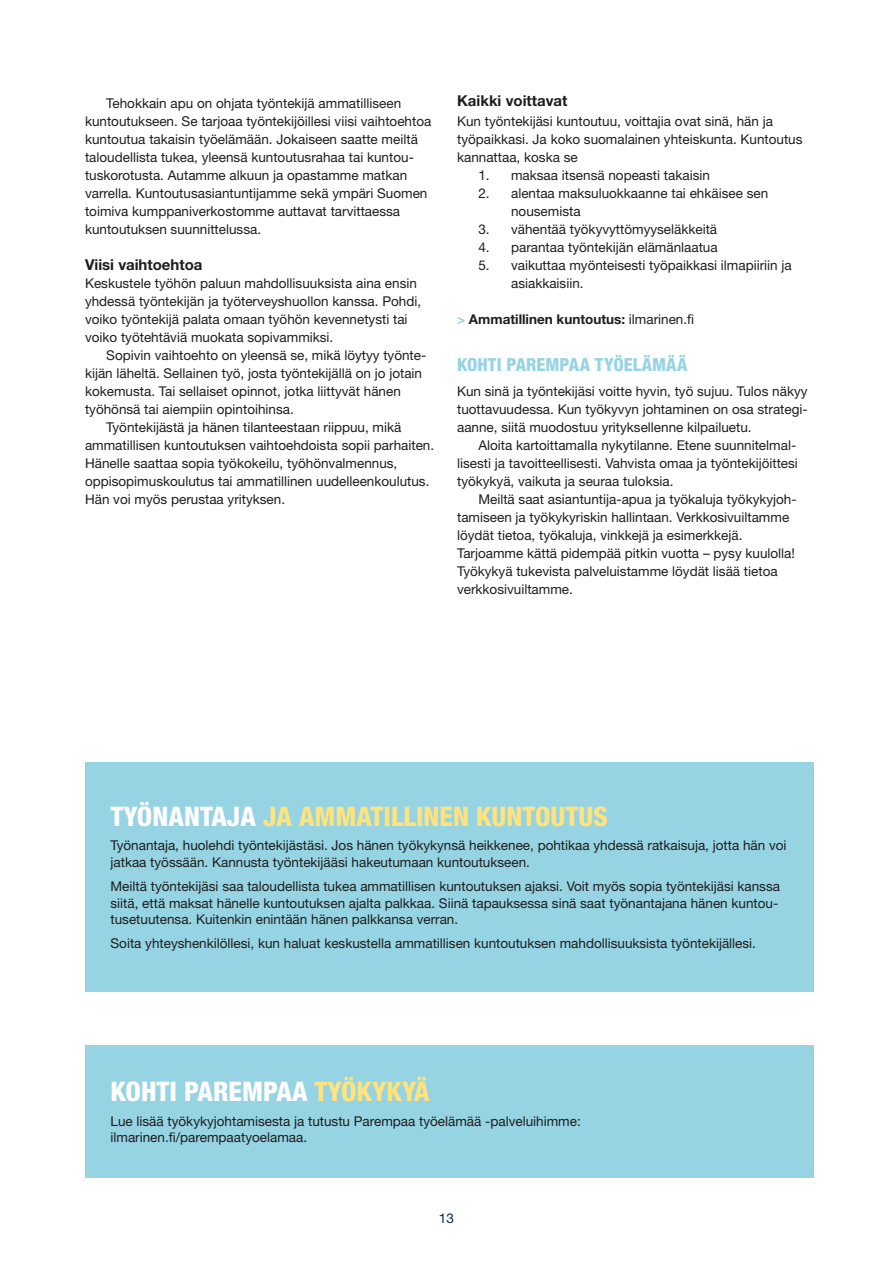
<style>
.page{position:relative;width:893px;height:1263px;background:#fff}
.page>*{position:absolute;margin:0;border:0;box-sizing:border-box;transform-origin:0 0}
.t1{font:800 condensed 27px "Helvetica Neue LT Std";color:#ffe37e}
.t2{font:800 condensed 27px "Helvetica Neue LT Std";color:#fff}
.t3{font:800 condensed 18px "Helvetica Neue LT Std";letter-spacing:.005em;color:#96d3e3}
.t4{font:700 15px "Helvetica Neue LT Std";color:#1d1d1b}
.t5{font:13.5px/18px "Helvetica Neue LT Std";color:#1d1d1b}
.t6{font:700 13.5px "Helvetica Neue LT Std";color:#1d1d1b}
.t7{font:13.5px "Helvetica Neue LT Std";color:#00294e}
.s1{color:#96d3e3}
.s2{font-weight:400}
.s3{color:#fff}
.s4{color:#ffe37e}
</style>
<div class="page">
<div style="left:85px;top:763px;width:729px;height:229px;background:#96d3e3"></div>
<div style="left:85px;top:1045px;width:729px;height:133px;background:#96d3e3"></div>
<p class="t5" style="left:85px;top:94px;width:348px;text-indent:21px">Tehokkain apu on ohjata työntekijä ammatilliseen kuntoutukseen. Se tarjoaa työntekijöillesi viisi vaihtoehtoa kuntoutua takaisin työelämään. Jokaiseen saatte meiltä taloudellista tukea, yleensä kuntoutusrahaa tai kuntou&shy;tuskorotusta. Autamme alkuun ja opastamme matkan varrella. Kuntoutusasiantuntijamme sekä ympäri Suomen toimiva kumppaniverkostomme auttavat tarvittaessa kuntoutuksen suunnittelussa.</p>
<p class="t4" style="left:85px;top:255px;width:119px">Viisi vaihtoehtoa</p>
<p class="t5" style="left:85px;top:274px;width:338px">Keskustele työhön paluun mahdollisuuksista aina ensin yhdessä työntekijän ja työterveyshuollon kanssa. Pohdi, voiko työntekijä palata omaan työhön kevennetysti tai voiko työtehtäviä muokata sopivammiksi.</p>
<p class="t5" style="left:106px;top:346px;width:322px">Sopivin vaihtoehto on yleensä se, mikä löytyy työnte-</p>
<p class="t5" style="left:85px;top:364px;width:339px">kijän läheltä. Sellainen työ, josta työntekijällä on jo jotain</p>
<p class="t5" style="left:85px;top:382px;width:317px">kokemusta. Tai sellaiset opinnot, jotka liittyvät hänen</p>
<p class="t5" style="left:85px;top:400px;width:210px">työhönsä tai aiempiin opintoihinsa.</p>
<p class="t5" style="left:106px;top:418px;width:297px">Työntekijästä ja hänen tilanteestaan riippuu, mikä</p>
<p class="t5" style="left:85px;top:436px;width:351px">ammatillisen kuntoutuksen vaihtoehdoista sopii parhaiten.</p>
<p class="t5" style="left:85px;top:454px;width:314px">Hänelle saattaa sopia työkokeilu, työhönvalmennus,</p>
<p class="t5" style="left:85px;top:472px;width:346px">oppisopimuskoulutus tai ammatillinen uudelleenkoulutus.</p>
<p class="t5" style="left:85px;top:490px;width:202px">Hän voi myös perustaa yrityksen.</p>
<p class="t4" style="left:457px;top:92px;width:112px">Kaikki voittavat</p>
<p class="t5" style="left:457px;top:112px;width:347px">Kun työntekijäsi kuntoutuu, voittajia ovat sinä, hän ja työpaikkasi. Ja koko suomalainen yhteiskunta. Kuntoutus kannattaa, koska se</p>
<p class="t5" style="left:478px;top:166px;width:233px">1. maksaa itsensä nopeasti takaisin</p>
<p class="t5" style="left:511px;top:184px;width:259px;text-indent:-33px">2. alentaa maksuluokkaanne tai ehkäisee sen nousemista</p>
<p class="t5" style="left:478px;top:220px;width:240px">3. vähentää työkyvyttömyyseläkkeitä</p>
<p class="t5" style="left:478px;top:238px;width:241px">4. parantaa työntekijän elämänlaatua</p>
<p class="t5" style="left:511px;top:256px;width:282px;text-indent:-33px">5. vaikuttaa myönteisesti työpaikkasi ilmapiiriin ja asiakkaisiin.</p>
<p class="t6" style="left:457px;top:311px;width:239px"><span class="s1">&gt;</span> Ammatillinen kuntoutus: <span class="s2">ilmarinen.fi</span></p>
<h2 class="t3" style="left:457px;top:353px;width:232px">KOHTI PAREMPAA TYÖELÄMÄÄ</h2>
<p class="t5" style="left:457px;top:382px;width:352px;text-align:justify">Kun sinä ja työntekijäsi voitte hyvin, työ sujuu. Tulos näkyy tuottavuudessa. Kun työkyvyn johtaminen on osa strategi&shy;aanne, siitä muodostuu yrityksellenne kilpailuetu.</p>
<p class="t5" style="left:457px;top:436px;width:342px;text-indent:21px">Aloita kartoittamalla nykytilanne. Etene suunnitelmal&shy;lisesti ja tavoitteellisesti. Vahvista omaa ja työntekijöittesi työkykyä, vaikuta ja seuraa tuloksia.</p>
<p class="t5" style="left:457px;top:490px;width:341px;text-indent:21px">Meiltä saat asiantuntija-apua ja työkaluja työkykyjoh&shy;tamiseen ja työkykyriskin hallintaan. Verkkosivuiltamme löydät tietoa, työkaluja, vinkkejä ja esimerkkejä.<br>Tarjoamme kättä pidempää pitkin vuotta – pysy kuulolla!<br>Työkykyä tukevista palveluistamme löydät lisää tietoa verkkosivuiltamme.</p>
<h1 class="t1" style="left:111px;top:799px;width:499px"><span class="s3">TYÖNANTAJA</span> JA AMMATILLINEN KUNTOUTUS</h1>
<p class="t5" style="left:111px;top:837px;width:677px;line-height:16.2px">Työnantaja, huolehdi työntekijästäsi. Jos hänen työkykynsä heikkenee, pohtikaa yhdessä ratkaisuja, jotta hän voi jatkaa työssään. Kannusta työntekijääsi hakeutumaan kuntoutukseen.</p>
<p class="t5" style="left:111px;top:878px;width:671px;line-height:16.2px">Meiltä työntekijäsi saa taloudellista tukea ammatillisen kuntoutuksen ajaksi. Voit myös sopia työntekijäsi kanssa siitä, että maksat hänelle kuntoutuksen ajalta palkkaa. Siinä tapauksessa sinä saat työnantajana hänen kuntou&shy;tusetuutensa. Kuitenkin enintään hänen palkkansa verran.</p>
<p class="t5" style="left:111px;top:934px;width:647px">Soita yhteyshenkilöllesi, kun haluat keskustella ammatillisen kuntoutuksen mahdollisuuksista työntekijällesi.</p>
<h1 class="t2" style="left:111px;top:1074px;width:320px">KOHTI PAREMPAA <span class="s4">TYÖKYKYÄ</span></h1>
<p class="t5" style="left:111px;top:1112px;width:472px;line-height:16.2px">Lue lisää työkykyjohtamisesta ja tutustu Parempaa työelämää -palveluihimme: ilmarinen.fi/parempaatyoelamaa.</p>
<p class="t7" style="left:439px;top:1210px;width:17px">13</p>
</div>
